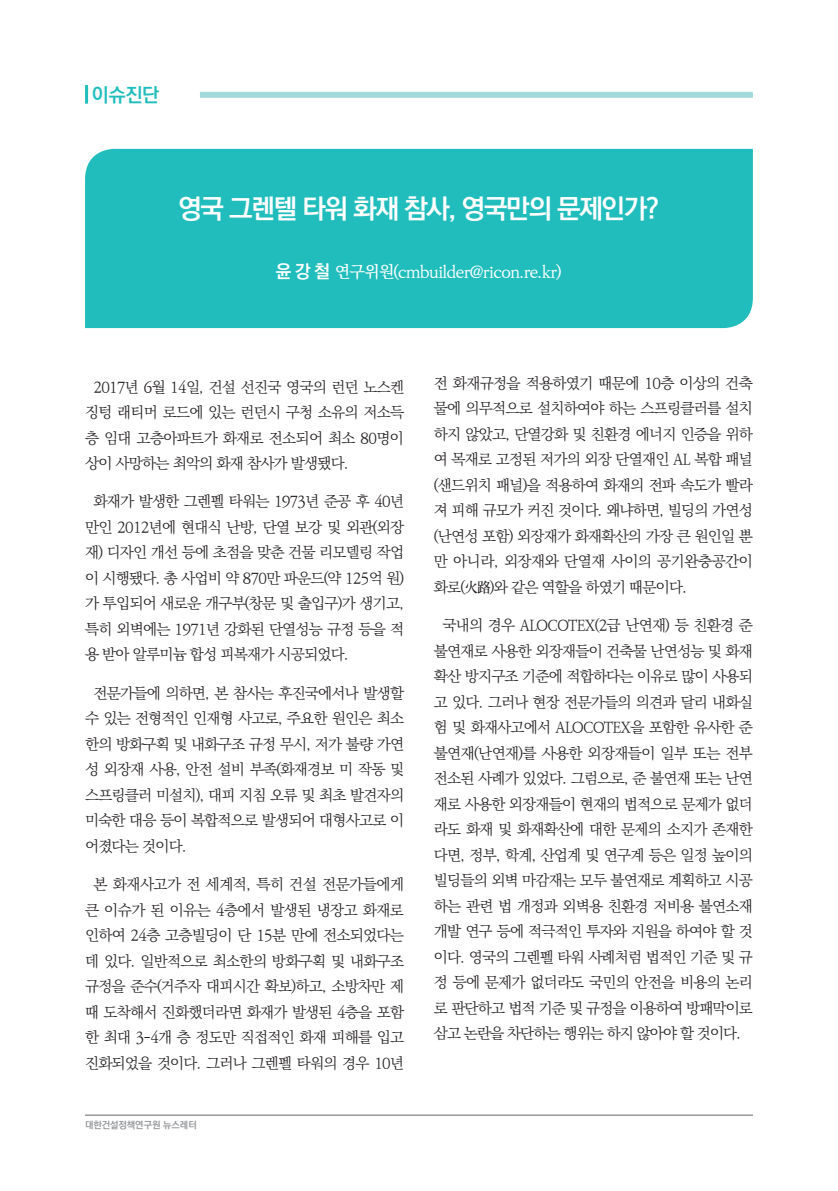
<style>
.page{position:relative;width:838px;height:1191px;background:#fff}
.page>*{position:absolute;margin:0;border:0;box-sizing:border-box;transform-origin:0 0}
.t1{font:700 27px "Ko Pub Dotum";letter-spacing:-.05em;color:#fff}
.t2{font:700 19.5px "Ko Pub Dotum";color:#21bdbd}
.t3{font:500 16.5px "Ko Pub Batang";letter-spacing:-.05em;color:#fff}
.t4{font:300 15px/25.5px "Ko Pub Batang";letter-spacing:-.05em;color:#231f20;text-align:justify}
.t5{font:700 9.6px "Ko Pub Dotum";color:#939598}
.s1{font-family:"Ko Pub Dotum";font-weight:700;font-size:18px}
</style>
<div class="page">
<hr style="left:85px;top:85px;width:3px;height:19px;background:#21bdbd">
<div style="left:200px;top:92px;width:553px;height:6px;background:#a2dadb"></div>
<hr style="left:85px;top:1114px;width:668px;height:2px;background:#939598">
<div style="left:85px;top:149px;width:668px;height:179px;background:#21bdbd"></div>
<h2 class="t2" style="left:92px;top:85px;width:69px">이슈진단</h2>
<h1 class="t1" style="left:178px;top:195px;width:482px">영국 그렌텔 타워 화재 참사, 영국만의 문제인가?</h1>
<p class="t3" style="left:276px;top:263px;width:287px"><span class="s1">윤 강 철</span> 연구위원(cmbuilder@ricon.re.kr)</p>
<p class="t4" style="left:85px;top:375px;width:320px;text-indent:9px">2017년 6월 14일, 건설 선진국 영국의 런던 노스켄 징텅 래티머 로드에 있는 런던시 구청 소유의 저소득 층 임대 고층아파트가 화재로 전소되어 최소 80명이 상이 사망하는 최악의 화재 참사가 발생됐다.</p>
<p class="t4" style="left:85px;top:489px;width:320px;text-indent:9px">화재가 발생한 그렌펠 타워는 1973년 준공 후 40년 만인 2012년에 현대식 난방, 단열 보강 및 외관(외장 재) 디자인 개선 등에 초점을 맞춘 건물 리모델링 작업 이 시행됐다. 총 사업비 약 870만 파운드(약 125억 원) 가 투입되어 새로운 개구부(창문 및 출입구)가 생기고, 특히 외벽에는 1971년 강화된 단열성능 규정 등을 적 용 받아 알루미늄 합성 피복재가 시공되었다.</p>
<p class="t4" style="left:85px;top:681px;width:321px;text-indent:9px">전문가들에 의하면, 본 참사는 후진국에서나 발생할 수 있는 전형적인 인재형 사고로, 주요한 원인은 최소 한의 방화구획 및 내화구조 규정 무시, 저가 불량 가연 성 외장재 사용, 안전 설비 부족(화재경보 미 작동 및 스프링클러 미설치), 대피 지침 오류 및 최초 발견자의 미숙한 대응 등이 복합적으로 발생되어 대형사고로 이 어졌다는 것이다.</p>
<p class="t4" style="left:85px;top:872px;width:321px;text-align:center">본 화재사고가 전 세계적, 특히 건설 전문가들에게 큰 이슈가 된 이유는 4층에서 발생된 냉장고 화재로 인하여 24층 고층빌딩이 단 15분 만에 전소되었다는 데 있다. 일반적으로 최소한의 방화구획 및 내화구조 규정을 준수(거주자 대피시간 확보)하고, 소방차만 제 때 도착해서 진화했더라면 화재가 발생된 4층을 포함 한 최대 3-4개 층 정도만 직접적인 화재 피해를 입고 진화되었을 것이다. 그러나 그렌펠 타워의 경우 10년</p>
<p class="t5" style="left:85px;top:1120px;width:113px">대한건설정책연구원 뉴스레터</p>
<p class="t4" style="left:434px;top:371px;width:320px">전 화재규정을 적용하였기 때문에 10층 이상의 건축 물에 의무적으로 설치하여야 하는 스프링클러를 설치 하지 않았고, 단열강화 및 친환경 에너지 인증을 위하 여 목재로 고정된 저가의 외장 단열재인 AL 복합 패널 (샌드위치 패널)을 적용하여 화재의 전파 속도가 빨라 져 피해 규모가 커진 것이다. 왜냐하면, 빌딩의 가연성 (난연성 포함) 외장재가 화재확산의 가장 큰 원인일 뿐 만 아니라, 외장재와 단열재 사이의 공기완충공간이 화로(火路)와 같은 역할을 하였기 때문이다.</p>
<p class="t4" style="left:434px;top:613px;width:321px;text-indent:9px">국내의 경우 ALOCOTEX(2급 난연재) 등 친환경 준 불연재로 사용한 외장재들이 건축물 난연성능 및 화재 확산 방지구조 기준에 적합하다는 이유로 많이 사용되 고 있다. 그러나 현장 전문가들의 의견과 달리 내화실 험 및 화재사고에서 ALOCOTEX을 포함한 유사한 준 불연재(난연재)를 사용한 외장재들이 일부 또는 전부 전소된 사례가 있었다. 그럼으로, 준 불연재 또는 난연 재로 사용한 외장재들이 현재의 법적으로 문제가 없더 라도 화재 및 화재확산에 대한 문제의 소지가 존재한 다면, 정부, 학계, 산업계 및 연구계 등은 일정 높이의 빌딩들의 외벽 마감재는 모두 불연재로 계획하고 시공 하는 관련 법 개정과 외벽용 친환경 저비용 불연소재 개발 연구 등에 적극적인 투자와 지원을 하여야 할 것 이다. 영국의 그렌펠 타워 사례처럼 법적인 기준 및 규 정 등에 문제가 없더라도 국민의 안전을 비용의 논리 로 판단하고 법적 기준 및 규정을 이용하여 방패막이로 삼고 논란을 차단하는 행위는 하지 않아야 할 것이다.</p>
</div>
